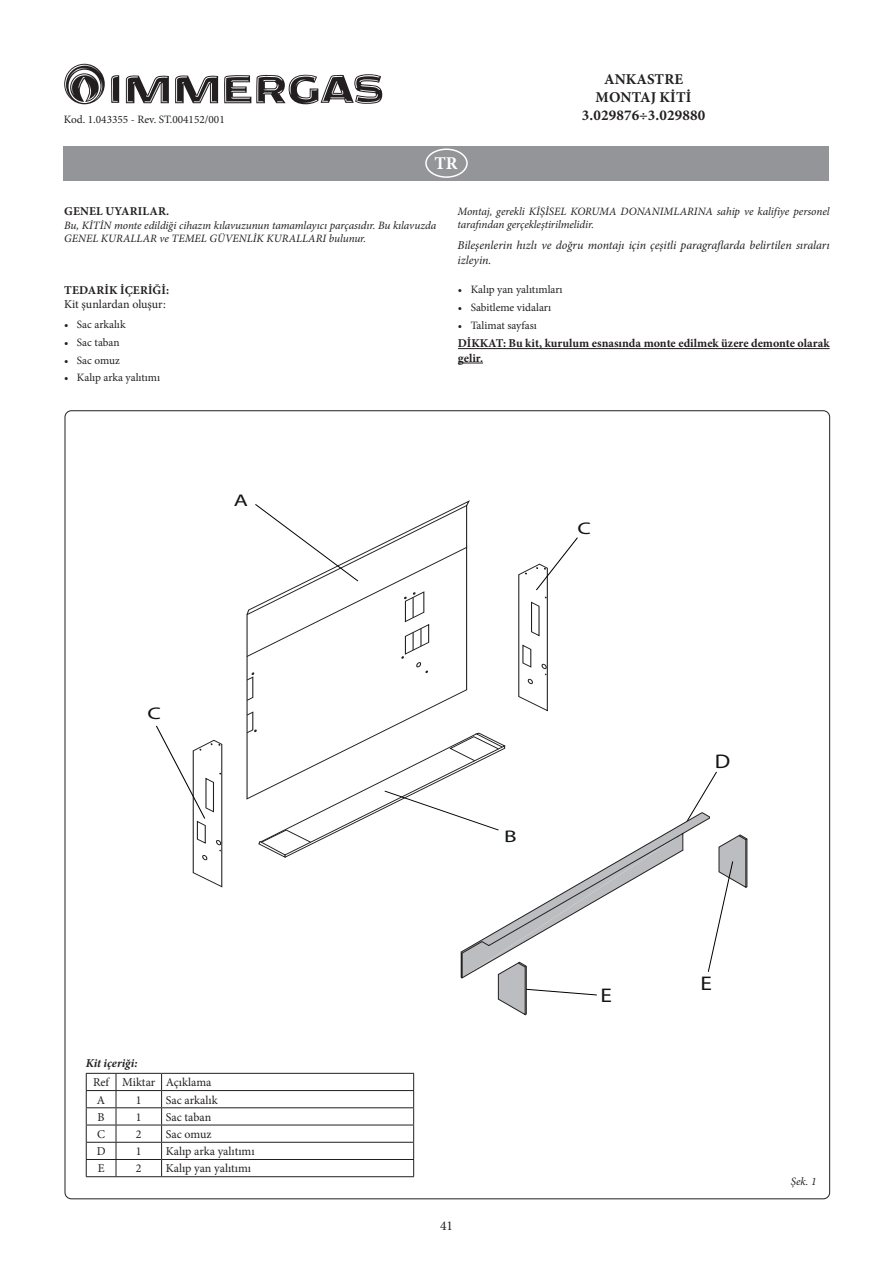
<style>
.page{position:relative;width:893px;height:1263px;background:#fff}
.page>*{position:absolute;margin:0;border:0;box-sizing:border-box;transform-origin:0 0}
.t1{font:19.8px "Myriad Pro";color:#111416;scale:1.18 1}
.t2{font:700 18px "Minion Pro";color:#fff}
.t3{font:16.95px "Myriad Pro";color:#111416;scale:1.37 1}
.Titolo{font:700 15px/18px "Minion Pro";letter-spacing:.01em;color:#231f20;text-align:center}
.t4{font:13.5px "Minion Pro";color:#231f20}
.Tabella{font:12px "Minion Pro";color:#231f20}
.Testo_Spazio{font:italic 12px/14.4px "Minion Pro";letter-spacing:-.005em;color:#231f20}
.Testo_Spazio-2{font:700 12px/14.4px "Minion Pro";color:#231f20}
.Sottotitolo{font:700 12px "Minion Pro";letter-spacing:.01em;color:#231f20}
.Testo_Spazio-3{font:12px "Minion Pro";letter-spacing:-.005em;color:#231f20}
.Legenda{font:italic 700 12px "Minion Pro";color:#231f20}
.Testo_Spazio-4{font:italic 11.25px/13.5px "Minion Pro";letter-spacing:-.005em;color:#231f20}
.Testo{font:11.25px "Minion Pro";color:#231f20}
.Legenda-2{font:italic 11.25px "Minion Pro";color:#231f20}
</style>
<div class="page">
<svg style="left:111px;top:75px;width:8px;height:28px"></svg>
<svg style="left:126px;top:75px;width:43px;height:28px"></svg>
<svg style="left:175px;top:75px;width:43px;height:28px"></svg>
<svg style="left:224px;top:74px;width:158px;height:30px"></svg>
<svg style="left:64px;top:64px;width:41px;height:40px"></svg>
<div style="left:64px;top:146px;width:765px;height:34px;background:#939598"></div>
<div style="left:425px;top:148px;width:43px;height:30px;border:2px solid #fff;border-radius:50%"></div>
<hr style="left:458px;top:348px;width:372px;height:1px;background:#231f20">
<svg style="left:458px;top:363px;width:25px;height:1px"></svg>
<svg style="left:156px;top:726px;width:67px;height:161px"></svg>
<svg style="left:246px;top:500px;width:501px;height:515px"></svg>
<hr style="left:86px;top:1107px;width:30px;height:1px;background:#231f20">
<hr style="left:116px;top:1107px;width:46px;height:1px;background:#231f20">
<hr style="left:162px;top:1107px;width:252px;height:1px;background:#231f20">
<hr style="left:86px;top:1125px;width:30px;height:1px;background:#231f20">
<hr style="left:116px;top:1125px;width:46px;height:1px;background:#231f20">
<hr style="left:162px;top:1125px;width:252px;height:1px;background:#231f20">
<hr style="left:86px;top:1142px;width:30px;height:1px;background:#231f20">
<hr style="left:116px;top:1142px;width:46px;height:1px;background:#231f20">
<hr style="left:162px;top:1142px;width:252px;height:1px;background:#231f20">
<hr style="left:86px;top:1159px;width:30px;height:1px;background:#231f20">
<hr style="left:116px;top:1159px;width:46px;height:1px;background:#231f20">
<hr style="left:162px;top:1159px;width:252px;height:1px;background:#231f20">
<hr style="left:86px;top:1176px;width:30px;height:1px;background:#231f20">
<hr style="left:116px;top:1176px;width:46px;height:1px;background:#231f20">
<hr style="left:162px;top:1176px;width:252px;height:1px;background:#231f20">
<hr style="left:86px;top:1073px;width:30px;height:1px;background:#231f20">
<svg style="left:86px;top:1074px;width:1px;height:102px"></svg>
<hr style="left:116px;top:1073px;width:46px;height:1px;background:#231f20">
<svg style="left:116px;top:1074px;width:1px;height:102px"></svg>
<hr style="left:162px;top:1073px;width:252px;height:1px;background:#231f20">
<svg style="left:161px;top:1074px;width:1px;height:102px"></svg>
<svg style="left:413px;top:1074px;width:1px;height:102px"></svg>
<hr style="left:86px;top:1090px;width:30px;height:1px;background:#231f20">
<hr style="left:116px;top:1090px;width:46px;height:1px;background:#231f20">
<hr style="left:162px;top:1090px;width:252px;height:1px;background:#231f20">
<p class="Testo" style="left:64px;top:112px;width:162px">Kod. 1.043355 - Rev. ST.004152/001</p>
<p class="t2" style="left:434px;top:150px;width:25px">TR</p>
<p class="Titolo" style="left:582px;top:70px;width:125px">ANKASTRE<br>MONTAJ KİTİ<br>3.029876÷3.029880</p>
<p class="Sottotitolo" style="left:64px;top:203px;width:107px">GENEL UYARILAR.</p>
<p class="Testo_Spazio-4" style="left:64px;top:219px;width:374px">Bu, KİTİN monte edildiği cihazın kılavuzunun tamamlayıcı parçasıdır. Bu kılavuzda<br>GENEL KURALLAR ve TEMEL GÜVENLİK KURALLARI bulunur.</p>
<p class="Sottotitolo" style="left:64px;top:281px;width:106px">TEDARİK İÇERİĞİ:</p>
<p class="Testo_Spazio-3" style="left:64px;top:296px;width:103px">Kit şunlardan oluşur:</p>
<p class="Testo" style="left:64px;top:317px;width:63px">• Sac arkalık</p>
<p class="Testo" style="left:64px;top:335px;width:57px">• Sac taban</p>
<p class="Testo" style="left:64px;top:352px;width:57px">• Sac omuz</p>
<p class="Testo" style="left:64px;top:370px;width:98px">• Kalıp arka yalıtımı</p>
<p class="Testo_Spazio-4" style="left:458px;top:205px;width:374px">Montaj, gerekli KİŞİSEL KORUMA DONANIMLARINA sahip ve kalifiye personel tarafından gerçekleştirilmelidir.</p>
<p class="Testo_Spazio" style="left:458px;top:238px;width:374px">Bileşenlerin hızlı ve doğru montajı için çeşitli paragraflarda belirtilen sıraları izleyin.</p>
<p class="Testo" style="left:458px;top:282px;width:106px">• Kalıp yan yalıtımları</p>
<p class="Testo" style="left:458px;top:300px;width:95px">• Sabitleme vidaları</p>
<p class="Testo" style="left:458px;top:318px;width:80px">• Talimat sayfası</p>
<p class="Testo_Spazio-2" style="left:458px;top:336px;width:373px">DİKKAT: Bu kit, kurulum esnasında monte edilmek üzere demonte olarak gelir.</p>
<p class="t3" style="left:234px;top:489px;width:12px">A</p>
<p class="t3" style="left:577px;top:518px;width:11px">C</p>
<p class="t3" style="left:148px;top:703px;width:11px">C</p>
<p class="Legenda" style="left:86px;top:1054px;width:53px">Kit içeriği:</p>
<p class="Tabella" style="left:93px;top:1074px;width:18px">Ref</p>
<p class="Tabella" style="left:122px;top:1074px;width:35px">Miktar</p>
<p class="Tabella" style="left:166px;top:1074px;width:47px">Açıklama</p>
<p class="Tabella" style="left:97px;top:1092px;width:10px">A</p>
<p class="Tabella" style="left:136px;top:1092px;width:7px">1</p>
<p class="Tabella" style="left:166px;top:1092px;width:53px">Sac arkalık</p>
<p class="Tabella" style="left:98px;top:1109px;width:9px">B</p>
<p class="Tabella" style="left:136px;top:1109px;width:7px">1</p>
<p class="Tabella" style="left:166px;top:1109px;width:47px">Sac taban</p>
<p class="Tabella" style="left:97px;top:1126px;width:9px">C</p>
<p class="Tabella" style="left:136px;top:1126px;width:7px">2</p>
<p class="Tabella" style="left:166px;top:1126px;width:47px">Sac omuz</p>
<p class="Tabella" style="left:97px;top:1143px;width:10px">D</p>
<p class="Tabella" style="left:136px;top:1143px;width:7px">1</p>
<p class="Tabella" style="left:166px;top:1143px;width:90px">Kalıp arka yalıtımı</p>
<p class="Tabella" style="left:98px;top:1160px;width:8px">E</p>
<p class="Tabella" style="left:136px;top:1160px;width:7px">2</p>
<p class="Tabella" style="left:166px;top:1160px;width:87px">Kalıp yan yalıtımı</p>
<p class="t3" style="left:504px;top:826px;width:11px">B</p>
<p class="t1" style="left:601px;top:983px;width:11px">E</p>
<p class="t1" style="left:715px;top:749px;width:15px">D</p>
<p class="t1" style="left:701px;top:971px;width:11px">E</p>
<p class="Legenda-2" style="left:791px;top:1174px;width:27px">Şek. 1</p>
<p class="t4" style="left:440px;top:1217px;width:14px">41</p>
</div>
